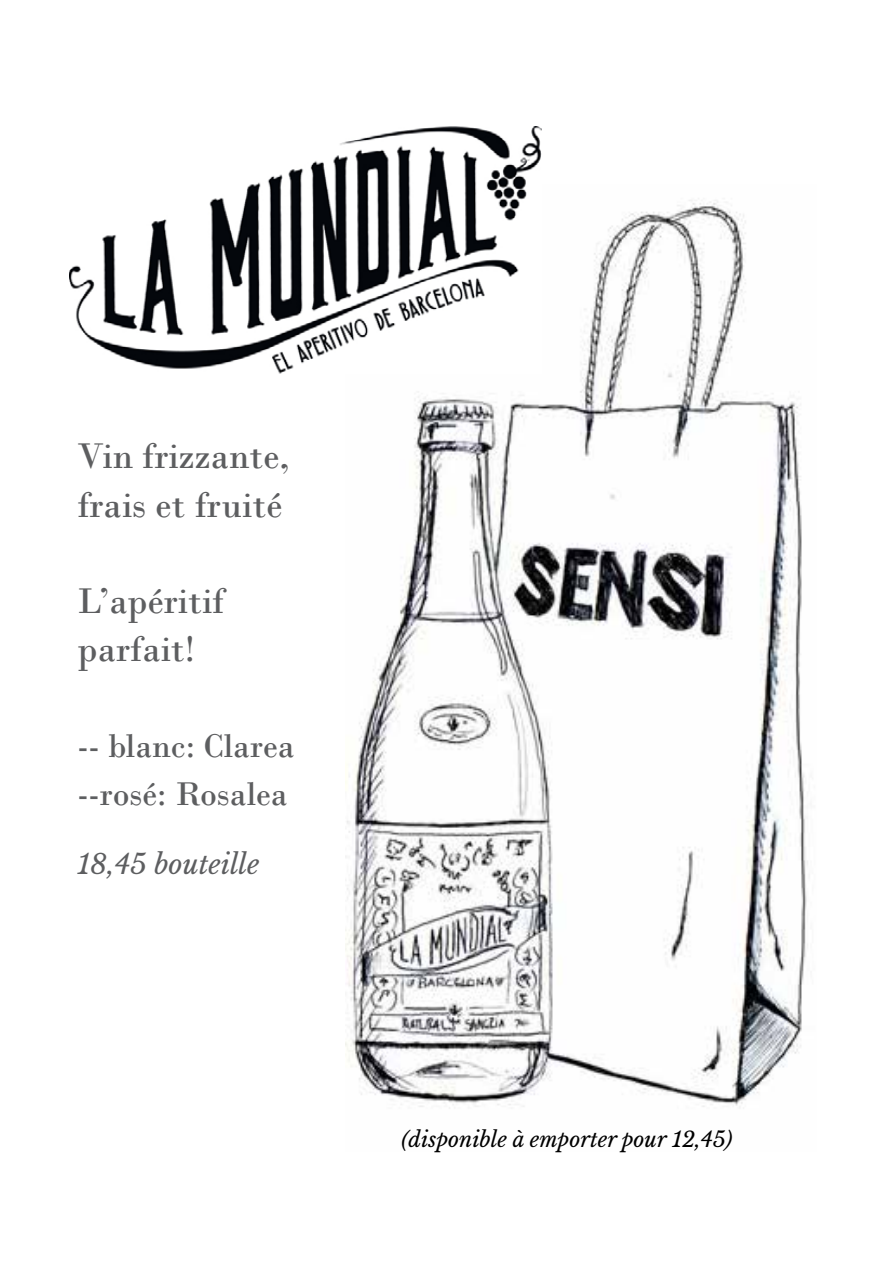
<style>
.page{position:relative;width:893px;height:1263px;background:#fff}
.page>*{position:absolute;margin:0;border:0;box-sizing:border-box;transform-origin:0 0}
.t1{font:37.5px/48px "Bodoni";color:#5d5e60}
.t2{font:34.5px/48px "Bodoni";color:#5d5e60}
.t3{font:italic 27px "Libre Baskerville";color:#5d5e60}
.t4{font:italic 21px "Libre Baskerville";color:#000}
.s1{font-style:inherit}
</style>
<div class="page">
<img style="left:346px;top:198px;width:462px;height:911px">
<img style="left:69px;top:126px;width:473px;height:247px">
<p class="t1" style="left:77px;top:432px;width:214px">Vin frizzante, frais et fruité</p>
<p class="t1" style="left:77px;top:576px;width:148px">L’apéritif parfait!</p>
<p class="t2" style="left:77px;top:721px;width:219px">-- blanc: Clarea --rosé: Rosalea</p>
<p class="t3" style="left:77px;top:848px;width:183px">1<span class="s1">8,4</span>5 bouteille</p>
<p class="t4" style="left:401px;top:1127px;width:333px">(disponible à emporter pour 1<span class="s1">2,45</span>)</p>
</div>
